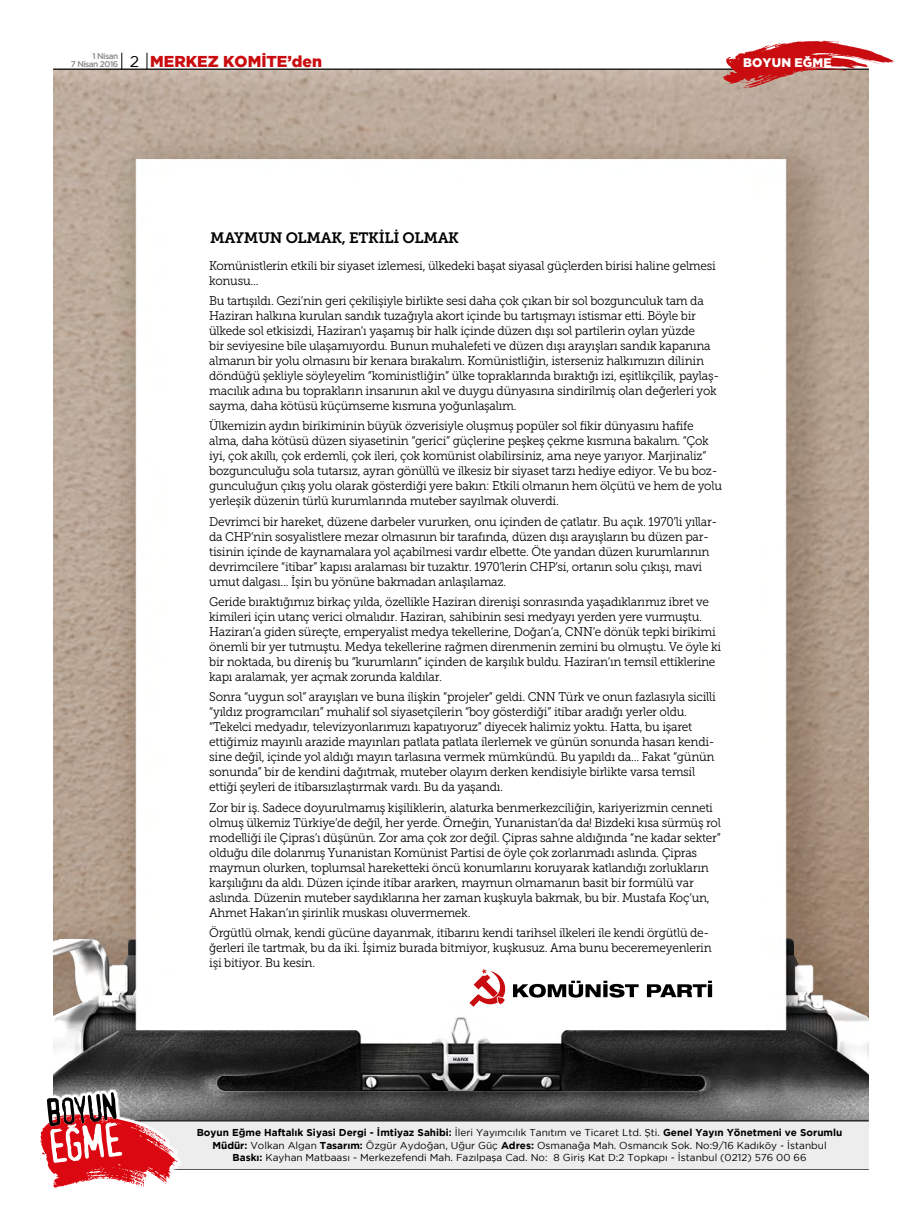
<style>
.page{position:relative;width:922px;height:1223px;background:#fff}
.page>*{position:absolute;margin:0;border:0;box-sizing:border-box;transform-origin:0 0}
.t1{font:800 15.75px "Gotham";color:#c90c0f}
.t2{font:15px "Museo Slab 700";letter-spacing:-.02em;color:#000}
.t3{font:12.5px/15px "Museo Slab 300";letter-spacing:-.02em;color:#000;scale:.95 1}
.t4{font:800 12.38px "Gotham";color:#fff}
.t5{font:10px/12.5px "Gotham";color:#000;text-align:center}
.t6{font:500 8.25px "Gotham";letter-spacing:-.06em;color:#878787}
.s1{font-weight:500;font-size:8.25px;color:#878787}
.s2{font-weight:400;color:#000}
.s3{font-weight:700}
</style>
<div class="page">
<img style="left:53px;top:70px;width:815px;height:1050px">
<svg style="left:513px;top:980px;width:199px;height:17px"></svg>
<svg style="left:469px;top:968px;width:37px;height:38px"></svg>
<div style="left:53px;top:1120px;width:815px;height:49px;background:#ededed"></div>
<hr style="left:53px;top:1120px;width:815px;height:1px;background:#000">
<svg style="left:53px;top:1089px;width:128px;height:99px"></svg>
<svg style="left:40px;top:1092px;width:137px;height:95px"></svg>
<hr style="left:53px;top:69px;width:815px;height:1px;background:#000">
<svg style="left:121px;top:53px;width:1px;height:17px"></svg>
<svg style="left:147px;top:53px;width:1px;height:17px"></svg>
<svg style="left:722px;top:41px;width:172px;height:48px"></svg>
<p class="t6" style="left:92px;top:51px;width:27px">1 Nisan</p>
<p class="t1" style="left:71px;top:52px;width:252px"><span class="s1">7 Nisan 2016</span> <span class="s2">2</span> MERKEZ KOMİTE’DEN</p>
<p class="t4" style="left:742px;top:56px;width:80px">BOYUN EĞME</p>
<p class="t2" style="left:210px;top:230px;width:250px">MAYMUN OLMAK, ETKILI OLMAK</p>
<p class="t3" style="left:209px;top:258px;width:535px">Komünistlerin etkili bir siyaset izlemesi, ülkedeki başat siyasal güçlerden birisi haline gelmesi konusu...</p>
<p class="t3" style="left:209px;top:293px;width:538px">Bu tartışıldı. Gezi’nin geri çekilişiyle birlikte sesi daha çok çıkan bir sol bozgunculuk tam da Haziran halkına kurulan sandık tuzağıyla akort içinde bu tartışmayı istismar etti. Böyle bir ülkede sol etkisizdi, Haziran’ı yaşamış bir halk içinde düzen dışı sol partilerin oyları yüzde<br>bir seviyesine bile ulaşamıyordu. Bunun muhalefeti ve düzen dışı arayışları sandık kapanına almanın bir yolu olmasını bir kenara bırakalım. Komünistliğin, isterseniz halkımızın dilinin döndüğü şekliyle söyleyelim “koministliğin” ülke topraklarında bıraktığı izi, eşitlikçilik, paylaş&shy;macılık adına bu toprakların insanının akıl ve duygu dünyasına sindirilmiş olan değerleri yok sayma, daha kötüsü küçümseme kısmına yoğunlaşalım.</p>
<p class="t3" style="left:209px;top:418px;width:541px">Ülkemizin aydın birikiminin büyük özverisiyle oluşmuş popüler sol fikir dünyasını hafife alma, daha kötüsü düzen siyasetinin “gerici” güçlerine peşkeş çekme kısmına bakalım. “Çok iyi, çok akıllı, çok erdemli, çok ileri, çok komünist olabilirsiniz, ama neye yarıyor. Marjinaliz” bozgunculuğu sola tutarsız, ayran gönüllü ve ilkesiz bir siyaset tarzı hediye ediyor. Ve bu boz&shy;gunculuğun çıkış yolu olarak gösterdiği yere bakın: Etkili olmanın hem ölçütü ve hem de yolu yerleşik düzenin türlü kurumlarında muteber sayılmak oluverdi.</p>
<p class="t3" style="left:209px;top:514px;width:536px">Devrimci bir hareket, düzene darbeler vururken, onu içinden de çatlatır. Bu açık. 1970’li yıllar&shy;da CHP’nin sosyalistlere mezar olmasının bir tarafında, düzen dışı arayışların bu düzen par&shy;tisinin içinde de kaynamalara yol açabilmesi vardır elbette. Öte yandan düzen kurumlarının devrimcilere “itibar” kapısı aralaması bir tuzaktır. 1970’lerin CHP’si, ortanın solu çıkışı, mavi umut dalgası... İşin bu yönüne bakmadan anlaşılamaz.</p>
<p class="t3" style="left:209px;top:594px;width:540px">Geride bıraktığımız birkaç yılda, özellikle Haziran direnişi sonrasında yaşadıklarımız ibret ve kimileri için utanç verici olmalıdır. Haziran, sahibinin sesi medyayı yerden yere vurmuştu.<br>Haziran’a giden süreçte, emperyalist medya tekellerine, Doğan’a, CNN’e dönük tepki birikimi önemli bir yer tutmuştu. Medya tekellerine rağmen direnmenin zemini bu olmuştu. Ve öyle ki bir noktada, bu direniş bu “kurumların” içinden de karşılık buldu. Haziran’ın temsil ettiklerine kapı aralamak, yer açmak zorunda kaldılar.</p>
<p class="t3" style="left:209px;top:689px;width:534px">Sonra “uygun sol” arayışları ve buna ilişkin “projeler” geldi. CNN Türk ve onun fazlasıyla sicilli “yıldız programcıları” muhalif sol siyasetçilerin “boy gösterdiği” itibar aradığı yerler oldu. “Tekelci medyadır, televizyonlarımızı kapatıyoruz” diyecek halimiz yoktu. Hatta, bu işaret ettiğimiz mayınlı arazide mayınları patlata patlata ilerlemek ve günün sonunda hasarı kendi&shy;sine değil, içinde yol aldığı mayın tarlasına vermek mümkündü. Bu yapıldı da... Fakat “günün sonunda” bir de kendini dağıtmak, muteber olayım derken kendisiyle birlikte varsa temsil ettiği şeyleri de itibarsızlaştırmak vardı. Bu da yaşandı.</p>
<p class="t3" style="left:209px;top:800px;width:540px">Zor bir iş. Sadece doyurulmamış kişiliklerin, alaturka benmerkezciliğin, kariyerizmin cenneti olmuş ülkemiz Türkiye’de değil, her yerde. Örneğin, Yunanistan’da da! Bizdeki kısa sürmüş rol modelliği ile Çipras’ı düşünün. Zor ama çok zor değil. Çipras sahne aldığında “ne kadar sekter” olduğu dile dolanmış Yunanistan Komünist Partisi de öyle çok zorlanmadı aslında. Çipras maymun olurken, toplumsal hareketteki öncü konumlarını koruyarak katlandığı zorlukların karşılığını da aldı. Düzen içinde itibar ararken, maymun olmamanın basit bir formülü var aslında. Düzenin muteber saydıklarına her zaman kuşkuyla bakmak, bu bir. Mustafa Koç’un, Ahmet Hakan’ın şirinlik muskası oluvermemek.</p>
<p class="t3" style="left:209px;top:925px;width:530px">Örgütlü olmak, kendi gücüne dayanmak, itibarını kendi tarihsel ilkeleri ile kendi örgütlü de&shy;ğerleri ile tartmak, bu da iki. İşimiz burada bitmiyor, kuşkusuz. Ama bunu beceremeyenlerin işi bitiyor. Bu kesin.</p>
<p class="t5" style="left:197px;top:1126px;width:647px"><span class="s3">Boyun Eğme Haftalık Siyasi Dergi - İmtiyaz Sahibi:</span> İleri Yayımcılık Tanıtım ve Ticaret Ltd. Şti. <span class="s3">Genel Yayın Yönetmeni ve Sorumlu<br>Müdür:</span> Volkan Algan <span class="s3">Tasarım:</span> Özgür Aydoğan, Uğur Güç <span class="s3">Adres:</span> Osmanağa Mah. Osmancık Sok. No:9/16 Kadıköy - İstanbul<br><span class="s3">Baskı:</span> Kayhan Matbaası - Merkezefendi Mah. Fazılpaşa Cad. No: 8 Giriş Kat D:2 Topkapı - İstanbul (0212) 576 00 66</p>
</div>
